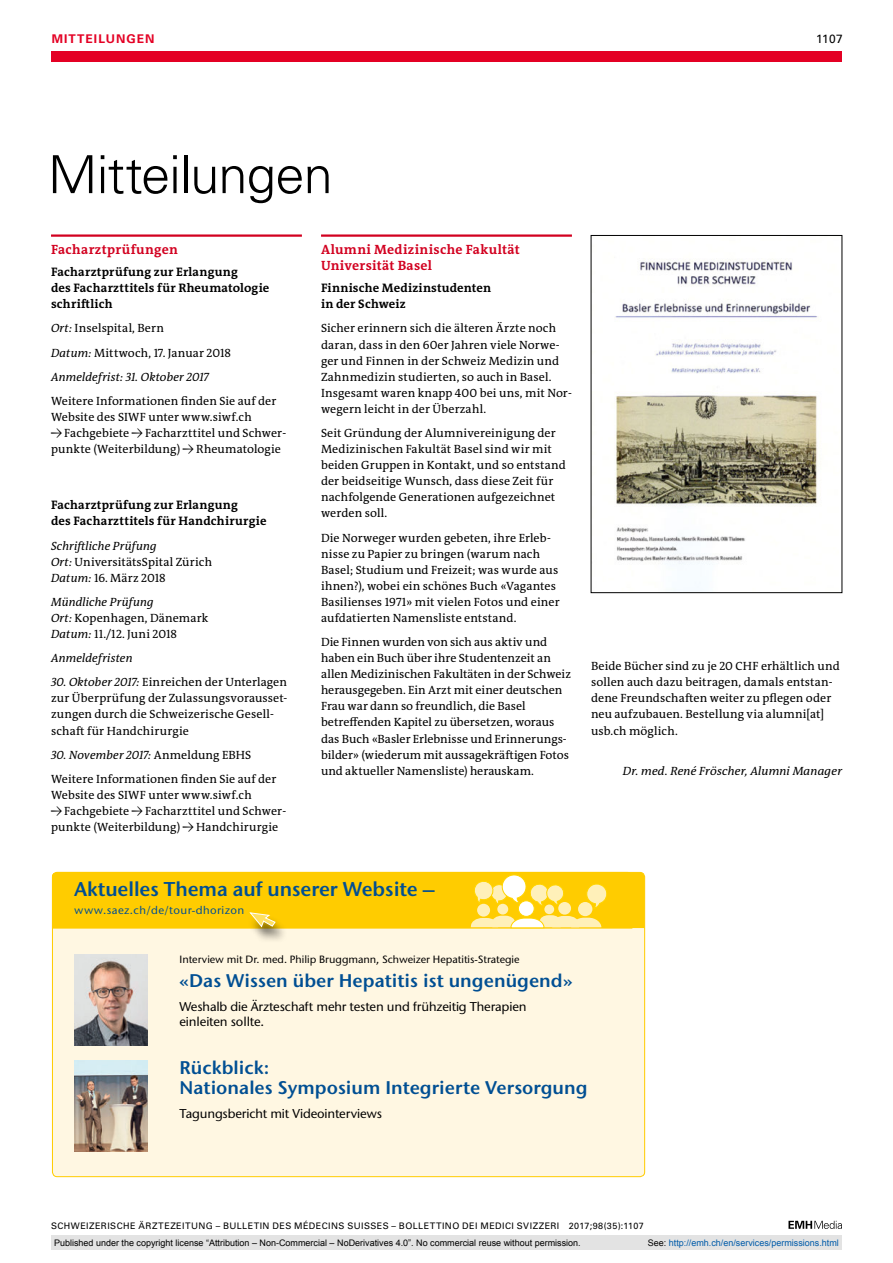
<style>
.page{position:relative;width:893px;height:1263px;background:#fff}
.page>*{position:absolute;margin:0;border:0;box-sizing:border-box;transform-origin:0 0}
.t1{font:300 52.5px "Univers LT Std";letter-spacing:-.02em;color:#000}
.t2{font:600 19.95px "Stone Sans ITC Std";letter-spacing:-.005em;color:#004f93}
.t3{font:600 18.3px/20px "Stone Sans ITC Std";color:#004f93}
.t4{font:700 13.5px/16px "The Antiqua B W7";letter-spacing:.025em;color:#d20020}
.t5{font:500 12.75px/15.6px "Stone Sans ITC Std";letter-spacing:-.01em;color:#000}
.t6{font:700 12.3px/16px "The Antiqua B W7";letter-spacing:.02em;color:#000}
.t7{font:12px/16px "The Antiqua B W5 Plain";letter-spacing:.005em;color:#000}
.t8{font:italic 12px "The Antiqua B W5 Plain";letter-spacing:.01em;color:#000}
.t9{font:700 12px "Univers LT Std";letter-spacing:.085em;color:#e40024}
.t10{font:12px "Univers LT Std";color:#000}
.t11{font:500 11.1px "Stone Sans ITC Std";letter-spacing:.035em;color:#004f93}
.t12{font:500 10.5px "Stone Sans ITC Std";color:#000}
.t13{font:9px "Arial";color:#000}
.t14{font:9px "Univers LT Std";letter-spacing:.05em;color:#000}
.t15{font:9px "Arial";color:#005ba9}
.s1{font-style:italic}
.s2{color:#000}
</style>
<div class="page">
<svg style="left:788px;top:1221px;width:54px;height:8px"></svg>
<div style="left:51px;top:51px;width:791px;height:11px;background:#e40024"></div>
<hr style="left:51px;top:234px;width:251px;height:3px;background:#d20020">
<hr style="left:321px;top:234px;width:251px;height:3px;background:#d20020">
<div style="left:52px;top:872px;width:593px;height:305px;background:#fff7e2;border-radius:5px"></div>
<div style="left:247px;top:914px;width:41px;height:30px;background:#000;opacity:.6"></div>
<svg style="left:51px;top:871px;width:594px;height:58px"></svg>
<img style="left:74px;top:954px;width:74px;height:91px">
<img style="left:74px;top:1061px;width:74px;height:91px">
<img style="left:614px;top:260px;width:204px;height:305px">
<div style="left:591px;top:235px;width:251px;height:358px;border:1px solid #000"></div>
<div style="left:51px;top:1235px;width:791px;height:15px;background:#e3e3e3"></div>
<p class="t9" style="left:52px;top:31px;width:104px">MITTEILUNGEN</p>
<p class="t10" style="left:816px;top:31px;width:28px">1107</p>
<h1 class="t1" style="left:48px;top:143px;width:286px">Mitteilungen</h1>
<p class="t4" style="left:51px;top:242px;width:128px">Facharztprüfungen</p>
<p class="t6" style="left:51px;top:264px;width:220px">Facharztprüfung zur Erlangung<br>des Facharzttitels für Rheumatologie schriftlich</p>
<p class="t7" style="left:51px;top:316px;width:181px;line-height:24.2px"><span class="s1">Ort:</span> Inselspital, Bern<br><span class="s1">Datum:</span> Mittwoch, 17. Januar 2018<br><span class="s1">Anmeldefrist: 31. Oktober 2017</span></p>
<p class="t7" style="left:51px;top:393px;width:227px">Weitere Informationen finden Sie auf der<br>Website des SIWF unter www.siwf.ch</p>
<p class="t7" style="left:51px;top:425px;width:237px">→ Fachgebiete → Facharzttitel und Schwer&shy;punkte (Weiterbildung) → Rheumatologie</p>
<p class="t6" style="left:51px;top:497px;width:217px">Facharztprüfung zur Erlangung<br>des Facharzttitels für Handchirurgie</p>
<p class="t7" style="left:51px;top:538px;width:163px"><span class="s1">Schriftliche Prüfung<br>Ort:</span> UniversitätsSpital Zürich<br><span class="s1">Datum:</span> 16. März 2018</p>
<p class="t7" style="left:51px;top:594px;width:159px"><span class="s1">Mündliche Prüfung<br>Ort:</span> Kopenhagen, Dänemark<br><span class="s1">Datum:</span> 11./12. Juni 2018</p>
<p class="t8" style="left:51px;top:650px;width:83px">Anmeldefristen</p>
<p class="t7" style="left:51px;top:674px;width:238px"><span class="s1">30. Oktober 2017:</span> Einreichen der Unterlagen zur Überprüfung der Zulassungsvorausset&shy;zungen durch die Schweizerische Gesell&shy;schaft für Handchirurgie</p>
<p class="t7" style="left:51px;top:742px;width:227px;line-height:24.2px"><span class="s1">30. November 2017:</span> Anmeldung EBHS<br>Weitere Informationen finden Sie auf der</p>
<p class="t7" style="left:51px;top:787px;width:202px">Website des SIWF unter www.siwf.ch</p>
<p class="t7" style="left:51px;top:803px;width:237px">→ Fachgebiete → Facharzttitel und Schwer&shy;punkte (Weiterbildung) → Handchirurgie</p>
<p class="t4" style="left:321px;top:242px;width:200px">Alumni Medizinische Fakultät<br>Universität Basel</p>
<p class="t6" style="left:321px;top:280px;width:172px">Finnische Medizinstudenten in der Schweiz</p>
<p class="t7" style="left:321px;top:320px;width:252px">Sicher erinnern sich die älteren Ärzte noch daran, dass in den 60er Jahren viele Norwe&shy;ger und Finnen in der Schweiz Medizin und Zahnmedizin studierten, so auch in Basel.<br>Insgesamt waren knapp 400 bei uns, mit Nor&shy;wegern leicht in der Überzahl.</p>
<p class="t7" style="left:321px;top:425px;width:246px">Seit Gründung der Alumnivereinigung der Medizinischen Fakultät Basel sind wir mit beiden Gruppen in Kontakt, und so entstand der beidseitige Wunsch, dass diese Zeit für nachfolgende Generationen aufgezeichnet werden soll.</p>
<p class="t7" style="left:321px;top:529px;width:240px">Die Norweger wurden gebeten, ihre Erleb&shy;nisse zu Papier zu bringen (warum nach Basel; Studium und Freizeit; was wurde aus ihnen?), wobei ein schönes Buch «Vagantes Basilienses 1971» mit vielen Fotos und einer aufdatierten Namensliste entstand.</p>
<p class="t7" style="left:321px;top:634px;width:251px">Die Finnen wurden von sich aus aktiv und haben ein Buch über ihre Studentenzeit an allen Medizinischen Fakultäten in der Schweiz herausgegeben. Ein Arzt mit einer deutschen Frau war dann so freundlich, die Basel betreffenden Kapitel zu übersetzen, woraus das Buch «Basler Erlebnisse und Erinnerungs&shy;bilder» (wiederum mit aussagekräftigen Fotos und aktueller Namensliste) herauskam.</p>
<h2 class="t2" style="left:74px;top:876px;width:362px">Aktuelles Thema auf unserer Website –</h2>
<p class="t11" style="left:74px;top:903px;width:172px">www.saez.ch/de/tour-dhorizon</p>
<p class="t7" style="left:591px;top:658px;width:250px">Beide Bücher sind zu je 20 CHF erhältlich und sollen auch dazu beitragen, damals entstan&shy;dene Freundschaften weiter zu pflegen oder neu aufzubauen. Bestellung via alumni[at] usb.ch möglich.</p>
<p class="t8" style="left:623px;top:763px;width:221px">Dr. med. René Fröscher, Alumni Manager</p>
<p class="t12" style="left:180px;top:952px;width:342px">Interview mit Dr. med. Philip Bruggmann, Schweizer Hepatitis-Strategie</p>
<h3 class="t3" style="left:180px;top:970px;width:394px">«Das Wissen über Hepatitis ist ungenügend»</h3>
<p class="t5" style="left:180px;top:998px;width:349px">Weshalb die Ärzteschaft mehr testen und frühzeitig Therapien einleiten sollte.</p>
<h3 class="t3" style="left:180px;top:1057px;width:409px">Rückblick:<br>Nationales Symposium Integrierte Versorgung</h3>
<p class="t5" style="left:180px;top:1105px;width:204px">Tagungsbericht mit Videointerviews</p>
<p class="t14" style="left:51px;top:1220px;width:594px">SCHWEIZERISCHE ÄRZTEZEITUNG – BULLETIN DES MÉDECINS SUISSES – BOLLETTINO DEI MEDICI SVIZZERI 2017;98(35):1107</p>
<p class="t13" style="left:54px;top:1237px;width:528px">Published under the copyright license “Attribution – Non-Commercial – NoDerivatives 4.0”. No commercial reuse without permission.</p>
<p class="t15" style="left:648px;top:1237px;width:193px"><span class="s2">See:</span> http://emh.ch/en/services/permissions.html</p>
</div>
